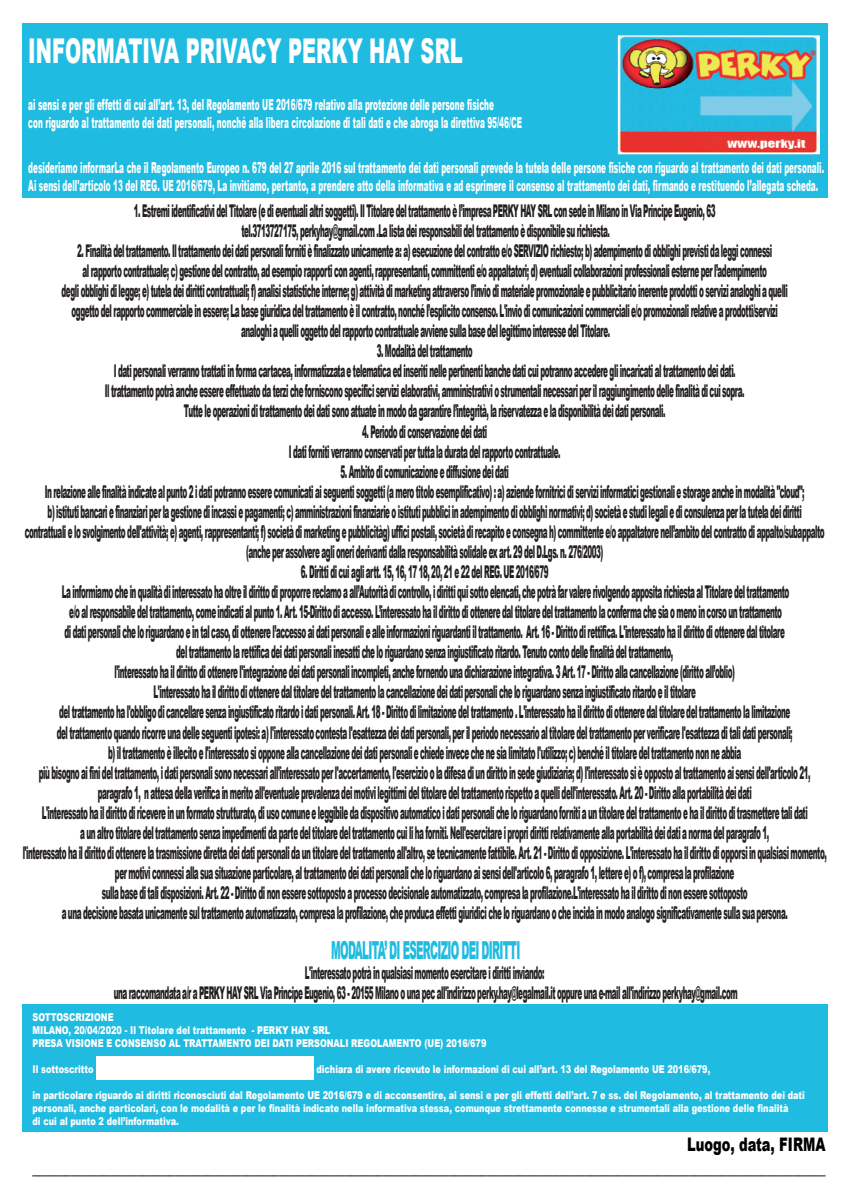
<style>
.page{position:relative;width:851px;height:1202px;background:#fff}
.page>*{position:absolute;margin:0;border:0;box-sizing:border-box;transform-origin:0 0}
.t1{font:900 34.2px "Arial";color:#fff;scale:.57 1}
.t2{font:900 24.8px "Arial";letter-spacing:-.065em;color:#20bbe0;scale:.41 1}
.t3{font:900 18.6px/22.4px "Arial";color:#000001;text-align:right;scale:.7 1}
.t4{font:900 17.6px/20px "Arial";letter-spacing:-.065em;color:#231f20;text-align:center;scale:.41 1}
.t5{font:900 15.2px/18.4px "Arial";color:#fff;scale:.48 1}
.t6{font:900 10.8px/13px "Arial";color:#fff;scale:.76 1}
</style>
<div class="page">
<div style="left:23px;top:23px;width:805px;height:174px;background:#20bbe0"></div>
<img style="left:617px;top:35px;width:202px;height:120px">
<div style="left:23px;top:1005px;width:805px;height:127px;background:#20bbe0"></div>
<div style="left:96px;top:1056px;width:218px;height:24px;background:#fff"></div>
<h1 class="t1" style="left:28px;top:26px;width:763px">INFORMATIVA PRIVACY PERKY HAY SRL</h1>
<p class="t5" style="left:28px;top:95px;width:1030px">ai sensi e per gli effetti di cui all’art. 13, del Regolamento UE 2016/679 relativo alla protezione delle persone fisiche<br>con riguardo al trattamento dei dati personali, nonché alla libera circolazione di tali dati e che abroga la direttiva 95/46/CE</p>
<p class="t5" style="left:28px;top:158px;width:1658px">desideriamo informarLa che il Regolamento Europeo n. 679 del 27 aprile 2016 sul trattamento dei dati personali prevede la tutela delle persone fisiche con riguardo al trattamento dei dati personali.<br>Ai sensi dell'articolo 13 del REG. UE 2016/679, La invitiamo, pertanto, a prendere atto della informativa e ad esprimere il consenso al trattamento dei dati, firmando e restituendo l’allegata scheda.</p>
<p class="t4" style="left:134px;top:200px;width:1420px">1. Estremi identificativi del Titolare (e di eventuali altri soggetti). Il Titolare del trattamento è l’impresa PERKY HAY SRL con sede in Milano in Via Principe Eugenio, 63 tel.3713727175, perkyhay@gmail.com .La lista dei responsabili del trattamento è disponibile su richiesta.</p>
<p class="t4" style="left:61px;top:240px;width:1772px">2. Finalità del trattamento. Il trattamento dei dati personali forniti è finalizzato unicamente a: a) esecuzione del contratto e/o SERVIZIO richiesto; b) adempimento di obblighi previsti da leggi connessi<br>al rapporto contrattuale; c) gestione del contratto, ad esempio rapporti con agenti, rappresentanti, committenti e/o appaltatori; d) eventuali collaborazioni professionali esterne per l’adempimento<br>degli obblighi di legge; e) tutela dei diritti contrattuali; f) analisi statistiche interne; g) attività di marketing attraverso l’invio di materiale promozionale e pubblicitario inerente prodotti o servizi analoghi a quelli oggetto del rapporto commerciale in essere; La base giuridica del trattamento è il contratto, nonché l’esplicito consenso. L'invio di comunicazioni commerciali e/o promozionali relative a prodotti/servizi analoghi a quelli oggetto del rapporto contrattuale avviene sulla base del legittimo interesse del Titolare.</p>
<p class="t4" style="left:105px;top:340px;width:1561px">3. Modalità del trattamento<br>I dati personali verranno trattati in forma cartacea, informatizzata e telematica ed inseriti nelle pertinenti banche dati cui potranno accedere gli incaricati al trattamento dei dati.<br>Il trattamento potrà anche essere effettuato da terzi che forniscono specifici servizi elaborativi, amministrativi o strumentali necessari per il raggiungimento delle finalità di cui sopra.<br>Tutte le operazioni di trattamento dei dati sono attuate in modo da garantire l’integrità, la riservatezza e la disponibilità dei dati personali.</p>
<p class="t4" style="left:289px;top:421px;width:664px">4. Periodo di conservazione dei dati<br>I dati forniti verranno conservati per tutta la durata del rapporto contrattuale.</p>
<p class="t4" style="left:25px;top:461px;width:1951px">5. Ambito di comunicazione e diffusione dei dati<br>In relazione alle finalità indicate al punto 2 i dati potranno essere comunicati ai seguenti soggetti (a mero titolo esemplificativo) : a) aziende fornitrici di servizi informatici gestionali e storage anche in modalità "cloud";<br>b) istituti bancari e finanziari per la gestione di incassi e pagamenti; c) amministrazioni finanziarie o istituti pubblici in adempimento di obblighi normativi; d) società e studi legali e di consulenza per la tutela dei diritti contrattuali e lo svolgimento dell'attività; e) agenti, rappresentanti; f) società di marketing e pubblicitàg) uffici postali, società di recapito e consegna h) committente e/o appaltatore nell’ambito del contratto di appalto/subappalto (anche per assolvere agli oneri derivanti dalla responsabilità solidale ex art. 29 del D.Lgs. n. 276/2003)</p>
<p class="t4" style="left:23px;top:561px;width:1961px">6. Diritti di cui agli artt. 15, 16, 17 18, 20, 21 e 22 del REG. UE 2016/679<br>La informiamo che in qualità di interessato ha oltre il diritto di proporre reclamo a all’Autorità di controllo, i diritti qui sotto elencati, che potrà far valere rivolgendo apposita richiesta al Titolare del trattamento<br>e/o al responsabile del trattamento, come indicati al punto 1. Art. 15-Diritto di accesso. L’interessato ha il diritto di ottenere dal titolare del trattamento la conferma che sia o meno in corso un trattamento<br>di dati personali che lo riguardano e in tal caso, di ottenere l’accesso ai dati personali e alle informazioni riguardanti il trattamento. Art. 16 - Diritto di rettifica. L'interessato ha il diritto di ottenere dal titolare<br>del trattamento la rettifica dei dati personali inesatti che lo riguardano senza ingiustificato ritardo. Tenuto conto delle finalità del trattamento,<br>l'interessato ha il diritto di ottenere l'integrazione dei dati personali incompleti, anche fornendo una dichiarazione integrativa. 3 Art. 17 - Diritto alla cancellazione (diritto all’oblio)<br>L'interessato ha il diritto di ottenere dal titolare del trattamento la cancellazione dei dati personali che lo riguardano senza ingiustificato ritardo e il titolare<br>del trattamento ha l'obbligo di cancellare senza ingiustificato ritardo i dati personali. Art. 18 - Diritto di limitazione del trattamento . L'interessato ha il diritto di ottenere dal titolare del trattamento la limitazione<br>del trattamento quando ricorre una delle seguenti ipotesi: a) l'interessato contesta l'esattezza dei dati personali, per il periodo necessario al titolare del trattamento per verificare l'esattezza di tali dati personali;<br>b) il trattamento è illecito e l'interessato si oppone alla cancellazione dei dati personali e chiede invece che ne sia limitato l'utilizzo; c) benché il titolare del trattamento non ne abbia<br>più bisogno ai fini del trattamento, i dati personali sono necessari all'interessato per l'accertamento, l'esercizio o la difesa di un diritto in sede giudiziaria; d) l'interessato si è opposto al trattamento ai sensi dell'articolo 21, paragrafo 1, n attesa della verifica in merito all'eventuale prevalenza dei motivi legittimi del titolare del trattamento rispetto a quelli dell'interessato. Art. 20 - Diritto alla portabilità dei dati<br>L'interessato ha il diritto di ricevere in un formato strutturato, di uso comune e leggibile da dispositivo automatico i dati personali che lo riguardano forniti a un titolare del trattamento e ha il diritto di trasmettere tali dati<br>a un altro titolare del trattamento senza impedimenti da parte del titolare del trattamento cui li ha forniti. Nell'esercitare i propri diritti relativamente alla portabilità dei dati a norma del paragrafo 1,<br>l'interessato ha il diritto di ottenere la trasmissione diretta dei dati personali da un titolare del trattamento all'altro, se tecnicamente fattibile. Art. 21 - Diritto di opposizione. L'interessato ha il diritto di opporsi in qualsiasi momento, per motivi connessi alla sua situazione particolare, al trattamento dei dati personali che lo riguardano ai sensi dell'articolo 6, paragrafo 1, lettere e) o f), compresa la profilazione<br>sulla base di tali disposizioni. Art. 22 - Diritto di non essere sottoposto a processo decisionale automatizzato, compresa la profilazione.L'interessato ha il diritto di non essere sottoposto<br>a una decisione basata unicamente sul trattamento automatizzato, compresa la profilazione, che produca effetti giuridici che lo riguardano o che incida in modo analogo significativamente sulla sua persona.</p>
<h2 class="t2" style="left:331px;top:932px;width:463px">MODALITA’ DI ESERCIZIO DEI DIRITTI</h2>
<p class="t4" style="left:114px;top:962px;width:1522px">L'interessato potrà in qualsiasi momento esercitare i diritti inviando:<br>una raccomandata a/r a PERKY HAY SRL Via Principe Eugenio, 63 - 20155 Milano o una pec all'indirizzo perky.hay@legalmail.it oppure una e-mail all'indirizzo perkyhay@gmail.com</p>
<p class="t6" style="left:32px;top:1010px;width:598px">SOTTOSCRIZIONE<br>MILANO, 20/04/2020 - Il Titolare del trattamento - PERKY HAY SRL<br>PRESA VISIONE E CONSENSO AL TRATTAMENTO DEI DATI PERSONALI REGOLAMENTO (UE) 2016/679</p>
<p class="t6" style="left:32px;top:1062px;width:893px">Il sottoscritto .............................…………………………..............……. dichiara di avere ricevuto le informazioni di cui all’art. 13 del Regolamento UE 2016/679,</p>
<p class="t6" style="left:32px;top:1088px;width:1017px">in particolare riguardo ai diritti riconosciuti dal Regolamento UE 2016/679 e di acconsentire, ai sensi e per gli effetti dell’art. 7 e ss. del Regolamento, al trattamento dei dati personali, anche particolari, con le modalità e per le finalità indicate nella informativa stessa, comunque strettamente connesse e strumentali alla gestione delle finalità<br>di cui al punto 2 dell’informativa.</p>
<p class="t3" style="left:32px;top:1133px;width:1134px">Luogo, data, FIRMA __________________________________________________________________________________________________________________________</p>
</div>
